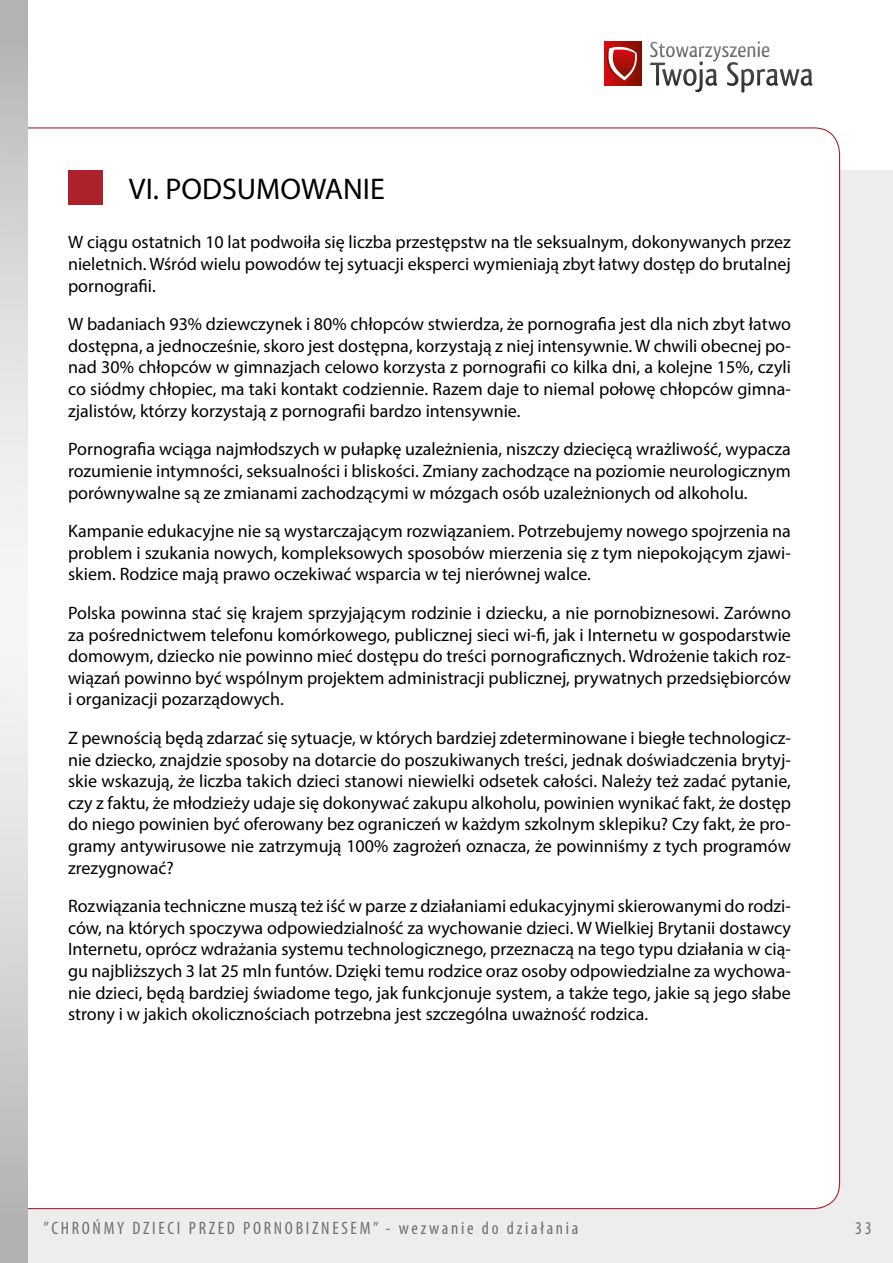
<style>
.page{position:relative;width:893px;height:1263px;background:#ededed}
.page>*{position:absolute;margin:0;border:0;box-sizing:border-box;transform-origin:0 0}
.t1{font:30px "Myriad Pro";color:#000}
.t2{font:18px/21.6px "Myriad Pro";color:#000;text-align:justify}
.t3{font:condensed 18px "Myriad Pro";letter-spacing:.15em;color:#706f6f}
</style>
<div class="page">
<div style="left:0;top:0;width:893px;height:170px;background:#fff"></div>
<svg style="left:650px;top:41px;width:162px;height:52px"></svg>
<svg style="left:604px;top:42px;width:37px;height:44px"></svg>
<svg style="left:605px;top:45px;width:33px;height:37px"></svg>
<div style="left:28px;top:127px;width:813px;height:1083px;background:#fff"></div>
<svg style="left:0;top:0;width:28px;height:1263px"></svg>
<div style="left:68px;top:170px;width:34px;height:34px;background:#ad222a"></div>
<h1 class="t1" style="left:129px;top:170px;width:257px">VI. PODSUMOWANIE</h1>
<p class="t2" style="left:68px;top:231px;width:724px">W ciągu ostatnich 10 lat podwoiła się liczba przestępstw na tle seksualnym, dokonywanych przez nieletnich. Wśród wielu powodów tej sytuacji eksperci wymieniają zbyt łatwy dostęp do brutalnej pornografii.</p>
<p class="t2" style="left:68px;top:313px;width:724px">W badaniach 93% dziewczynek i 80% chłopców stwierdza, że pornografia jest dla nich zbyt łatwo dostępna, a jednocześnie, skoro jest dostępna, korzystają z niej intensywnie. W chwili obecnej po&shy;nad 30% chłopców w gimnazjach celowo korzysta z pornografii co kilka dni, a kolejne 15%, czyli co siódmy chłopiec, ma taki kontakt codziennie. Razem daje to niemal połowę chłopców gimna&shy;zjalistów, którzy korzystają z pornografii bardzo intensywnie.</p>
<p class="t2" style="left:68px;top:438px;width:724px">Pornografia wciąga najmłodszych w pułapkę uzależnienia, niszczy dziecięcą wrażliwość, wypacza rozumienie intymności, seksualności i bliskości. Zmiany zachodzące na poziomie neurologicznym porównywalne są ze zmianami zachodzącymi w mózgach osób uzależnionych od alkoholu.</p>
<p class="t2" style="left:68px;top:520px;width:724px">Kampanie edukacyjne nie są wystarczającym rozwiązaniem. Potrzebujemy nowego spojrzenia na problem i szukania nowych, kompleksowych sposobów mierzenia się z tym niepokojącym zjawi&shy;skiem. Rodzice mają prawo oczekiwać wsparcia w tej nierównej walce.</p>
<p class="t2" style="left:68px;top:602px;width:724px">Polska powinna stać się krajem sprzyjającym rodzinie i dziecku, a nie pornobiznesowi. Zarówno za pośrednictwem telefonu komórkowego, publicznej sieci wi-fi, jak i Internetu w gospodarstwie domowym, dziecko nie powinno mieć dostępu do treści pornograficznych. Wdrożenie takich roz&shy;wiązań powinno być wspólnym projektem administracji publicznej, prywatnych przedsiębiorców i organizacji pozarządowych.</p>
<p class="t2" style="left:68px;top:727px;width:724px">Z pewnością będą zdarzać się sytuacje, w których bardziej zdeterminowane i biegłe technologicz&shy;nie dziecko, znajdzie sposoby na dotarcie do poszukiwanych treści, jednak doświadczenia brytyj&shy;skie wskazują, że liczba takich dzieci stanowi niewielki odsetek całości. Należy też zadać pytanie, czy z faktu, że młodzieży udaje się dokonywać zakupu alkoholu, powinien wynikać fakt, że dostęp do niego powinien być oferowany bez ograniczeń w każdym szkolnym sklepiku? Czy fakt, że pro&shy;gramy antywirusowe nie zatrzymują 100% zagrożeń oznacza, że powinniśmy z tych programów zrezygnować?</p>
<p class="t2" style="left:68px;top:895px;width:724px">Rozwiązania techniczne muszą też iść w parze z działaniami edukacyjnymi skierowanymi do rodzi&shy;ców, na których spoczywa odpowiedzialność za wychowanie dzieci. W Wielkiej Brytanii dostawcy Internetu, oprócz wdrażania systemu technologicznego, przeznaczą na tego typu działania w cią&shy;gu najbliższych 3 lat 25 mln funtów. Dzięki temu rodzice oraz osoby odpowiedzialne za wychowa&shy;nie dzieci, będą bardziej świadome tego, jak funkcjonuje system, a także tego, jakie są jego słabe strony i w jakich okolicznościach potrzebna jest szczególna uważność rodzica.</p>
<p class="t3" style="left:44px;top:1217px;width:536px">”CHROŃMY DZIECI PRZED PORNOBIZNESEM” - wezwanie do działania</p>
<p class="t3" style="left:855px;top:1217px;width:18px">33</p>
</div>
